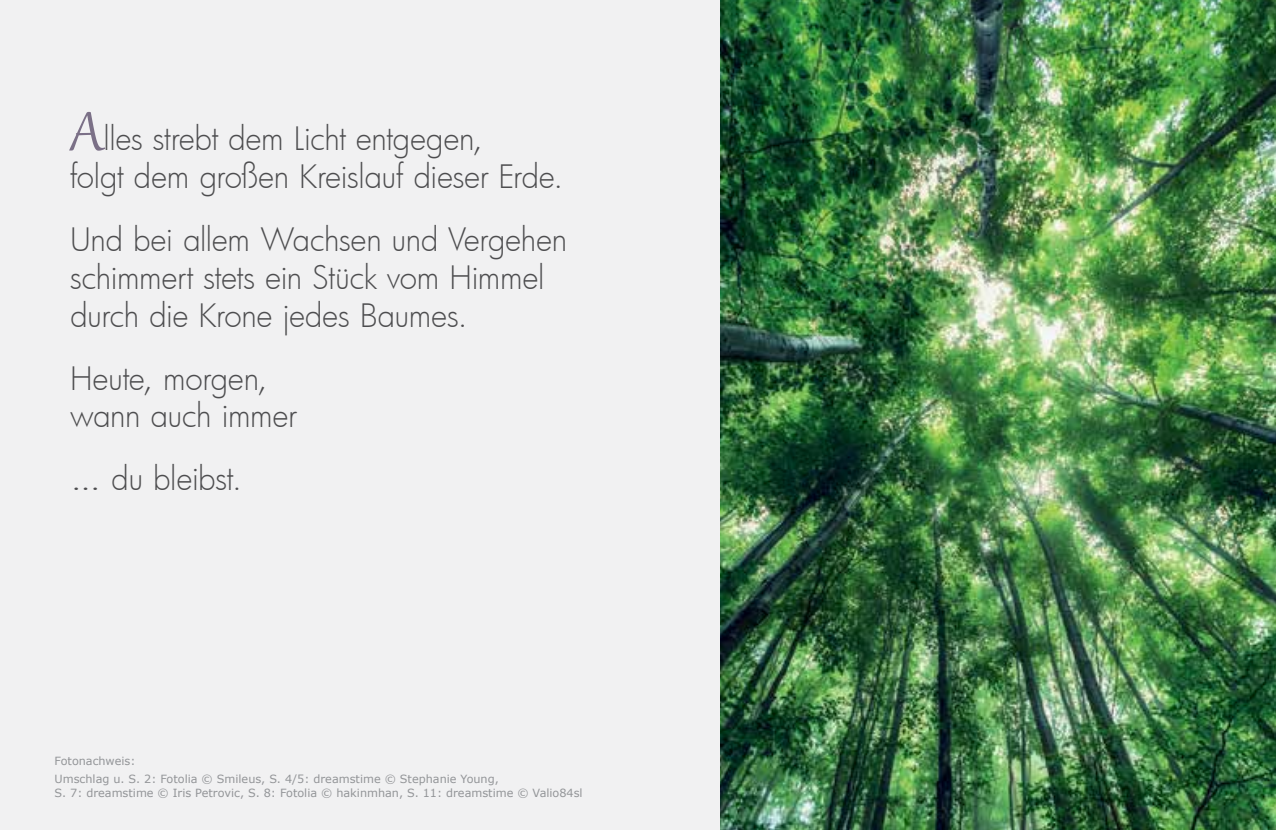
<style>
.page{position:relative;width:1276px;height:830px;background:#fff}
.page>*{position:absolute;margin:0;border:0;box-sizing:border-box;transform-origin:0 0}
.t1{font:300 31.5px/37.8px "Futura";letter-spacing:-.015em;color:#4d4d4f}
.t2{font:300 31.5px "Futura";letter-spacing:-.015em;color:#4d4d4f;scale:1.27 1}
.t3{font:11.25px/18px "Verdana";color:#939598}
.s1{font-family:"Gabriola";font-weight:400;font-size:67.5px;color:#7b7087}
</style>
<div class="page">
<div style="left:0;top:0;width:1276px;height:829px;background:#f1f1f2"></div>
<img style="left:720px;top:0;width:556px;height:829px">
<p class="t1" style="left:70px;top:119px;width:494px"><span class="s1">A</span>lles strebt dem Licht entgegen,<br>folgt dem großen Kreislauf dieser Erde.</p>
<p class="t1" style="left:70px;top:220px;width:498px">Und bei allem Wachsen und Vergehen schimmert stets ein Stück vom Himmel durch die Krone jedes Baumes.</p>
<p class="t1" style="left:70px;top:358px;width:228px">Heute, morgen, wann auch immer</p>
<p class="t2" style="left:70px;top:457px;width:137px">... du bleibst.</p>
<p class="t3" style="left:55px;top:751px;width:446px">Fotonachweis:<br>Umschlag u. S. 2: Fotolia © Smileus, S. 4/5: dreamstime © Stephanie Young,</p>
<p class="t3" style="left:55px;top:783px;width:530px">S. 7: dreamstime © Iris Petrovic, S. 8: Fotolia © hakinmhan, S. 11: dreamstime © Valio84sl</p>
</div>
